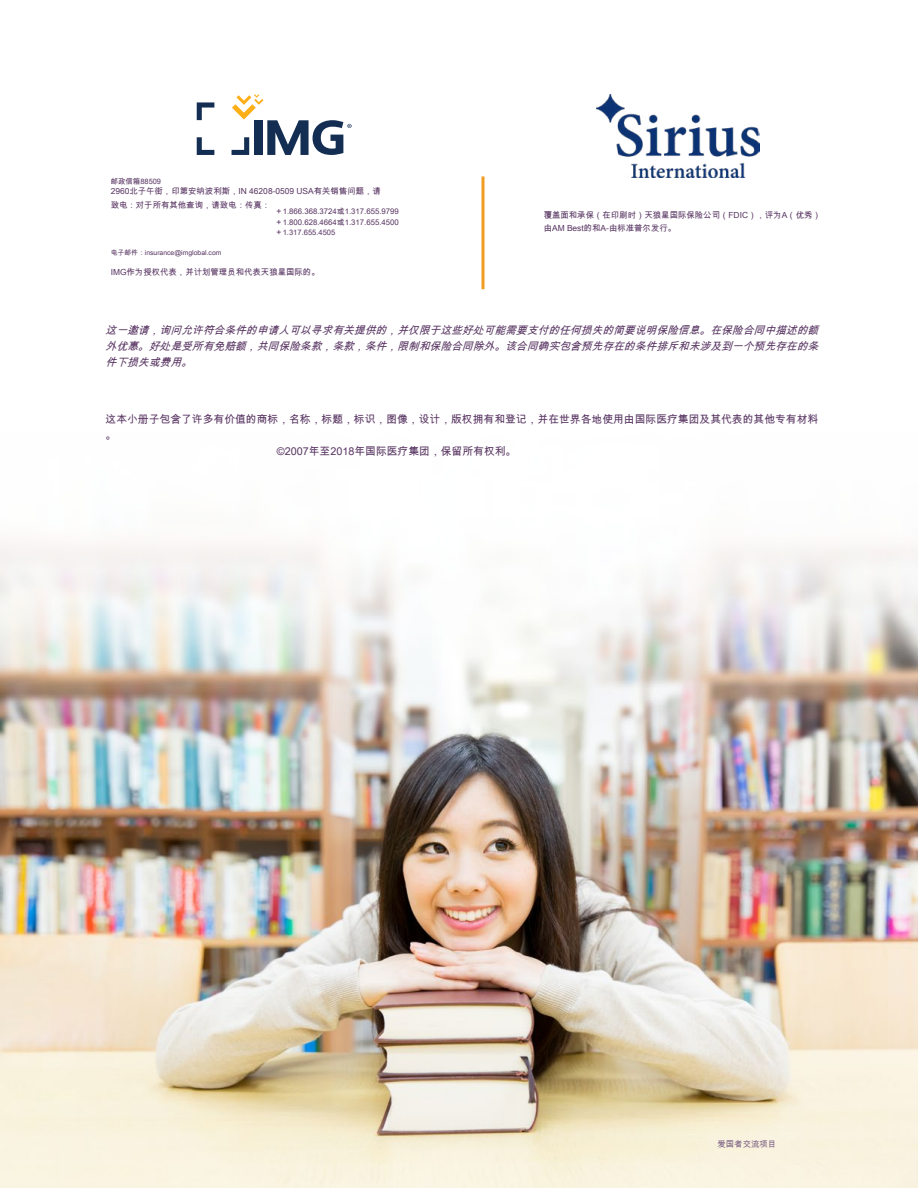
<style>
.page{position:relative;width:918px;height:1188px;background:#fff}
.page>*{position:absolute;margin:0;border:0;box-sizing:border-box;transform-origin:0 0}
.t1{font:italic 10.8px/16.2px "Arial Unicode MS";color:#583562;text-align:justify}
.t2{font:10.8px "Arial Unicode MS";color:#583562}
.t3{font:8.4px/13.6px "Arial Unicode MS";color:#583562}
.t4{font:8.4px "Arial Unicode MS";color:#7c6184}
.t5{font:7.8px/10.5px "Arial Unicode MS";color:#583562}
.t6{font:7.5px "Arial Unicode MS";color:#583562}
.t7{font:6.75px "Arial Unicode MS";color:#583562}
.s1{font-size:8.4px}
</style>
<div class="page">
<img style="left:0;top:539px;width:918px;height:649px">
<hr style="left:482px;top:176px;width:2px;height:113px;background:#f19d21">
<svg style="left:197px;top:102px;width:17px;height:18px"></svg>
<svg style="left:197px;top:137px;width:17px;height:18px"></svg>
<svg style="left:232px;top:94px;width:120px;height:61px"></svg>
<img style="left:597px;top:94px;width:162px;height:83px">
<p class="t6" style="left:111px;top:176px;width:52px">邮政信箱88509</p>
<p class="t3" style="left:111px;top:184px;width:272px">2960北子午街，印第安纳波利斯，IN 46208-0509 USA有关销售问题，请致电：对于所有其他查询，请致电：传真：</p>
<p class="t5" style="left:277px;top:206px;width:124px"><span class="s1">+</span> 1.866.368.3724或1.317.655.9799 <span class="s1">+</span> 1.800.628.4664或1.317.655.4500</p>
<p class="t6" style="left:277px;top:227px;width:60px"><span class="s1">+</span> 1.317.655.4505</p>
<p class="t7" style="left:111px;top:248px;width:112px">电子邮件：insurance@imglobal.com</p>
<p class="t3" style="left:111px;top:265px;width:211px">IMG作为授权代表，并计划管理员和代表天狼星国际的。</p>
<p class="t3" style="left:544px;top:208px;width:279px;line-height:13.2px">覆盖面和承保（在印刷时）天狼星国际保险公司（FDIC），评为A（优秀）由AM Best的和A-由标准普尔发行。</p>
<p class="t1" style="left:106px;top:322px;width:719px">这一邀请，询问允许符合条件的申请人可以寻求有关提供的，并仅限于这些好处可能需要支付的任何损失的简要说明保险信息。在保险合同中描述的额外优惠。好处是受所有免赔额，共同保险条款，条款，条件，限制和保险合同除外。该合同确实包含预先存在的条件排斥和未涉及到一个预先存在的条件下损失或费用。</p>
<p class="t2" style="left:106px;top:411px;width:714px">这本小册子包含了许多有价值的商标，名称，标题，标识，图像，设计，版权拥有和登记，并在世界各地使用由国际医疗集团及其代表的其他专有材料</p>
<p class="t2" style="left:106px;top:427px;width:12px">。</p>
<p class="t2" style="left:277px;top:444px;width:241px">©2007年至2018年国际医疗集团，保留所有权利。</p>
<p class="t4" style="left:718px;top:1138px;width:60px">爱国者交流项目</p>
</div>
